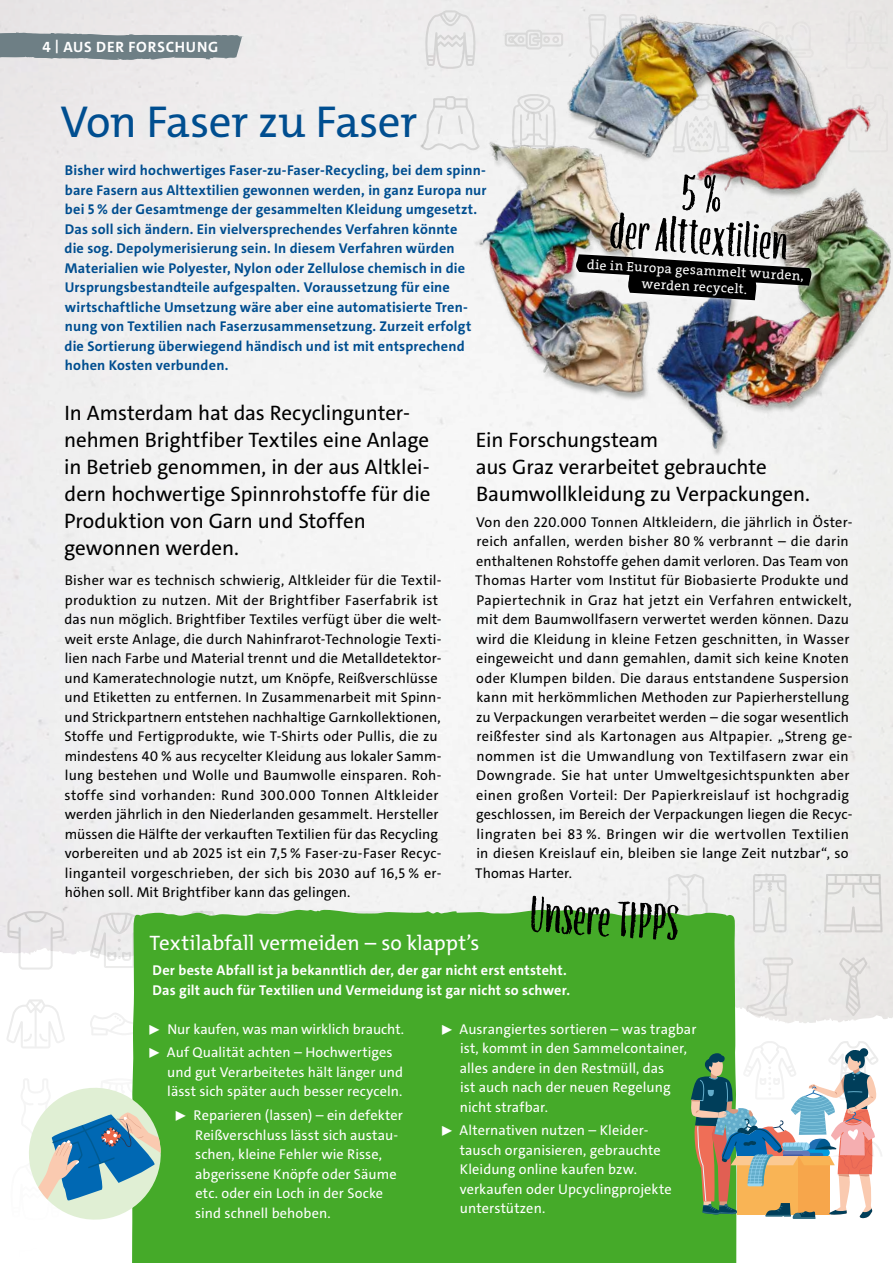
<style>
.page{position:relative;width:893px;height:1263px;background:#fff}
.page>*{position:absolute;margin:0;border:0;box-sizing:border-box;transform-origin:0 0}
.t1{font:condensed 57px "Above The Sky";color:#000}
.t2{font:condensed 54px "Above The Sky";color:#000}
.t3{font:45px "The Mix";letter-spacing:-.015em;color:#004e90}
.t4{font:21px/27px "The Sans";letter-spacing:-.005em;color:#000}
.t5{font:21px "The Mix";color:#fff}
.t6{font:700 15px "The Mix";letter-spacing:.055em;color:#fff}
.t7{font:14.25px/19.5px "The Sans";letter-spacing:.015em;color:#000}
.t8{font:700 14.25px/19.5px "The Sans";letter-spacing:.01em;color:#004e90}
.t9{font:14.25px/19.5px "The Sans";letter-spacing:.005em;color:#fff}
.t10{font:700 14.25px/19.5px "The Sans";letter-spacing:.01em;color:#fff}
.t11{font:13.5px/16.5px "The Serif";color:#fff;text-align:center}
.s1{font-size:13.5px}
</style>
<div class="page">
<svg style="left:423px;top:10px;width:6px;height:59px"></svg>
<svg style="left:421px;top:96px;width:8px;height:54px"></svg>
<svg style="left:7px;top:911px;width:57px;height:58px"></svg>
<svg style="left:7px;top:999px;width:58px;height:49px"></svg>
<svg style="left:90px;top:1013px;width:42px;height:22px"></svg>
<svg style="left:90px;top:913px;width:42px;height:55px"></svg>
<svg style="left:753px;top:874px;width:33px;height:58px"></svg>
<svg style="left:746px;top:957px;width:47px;height:10px"></svg>
<svg style="left:824px;top:874px;width:59px;height:58px;background:#e5e4e2"></svg>
<svg style="left:665px;top:874px;width:43px;height:36px"></svg>
<svg style="left:839px;top:957px;width:28px;height:10px"></svg>
<img style="left:737px;top:967px;width:156px;height:56px">
<div style="left:132px;top:910px;width:605px;height:353px;background:#45aa29"></div>
<img style="left:429px;top:0;width:464px;height:468px">
<img style="left:569px;top:168px;width:250px;height:139px">
<svg style="left:576px;top:254px;width:235px;height:46px"></svg>
<svg style="left:658px;top:1041px;width:224px;height:178px"></svg>
<svg style="left:21px;top:1075px;width:146px;height:151px"></svg>
<svg style="left:0;top:32px;width:244px;height:28px;background:#829095"></svg>
<svg style="left:682px;top:174px;width:40px;height:40px"></svg>
<p class="t6" style="left:43px;top:37px;width:177px">4 <span class="s1">|</span> AUS DER FORSCHUNG</p>
<h3 class="t3" style="left:61px;top:92px;width:358px">Von Faser zu Faser</h3>
<p class="t8" style="left:65px;top:161px;width:423px">Bisher wird hochwertiges Faser-zu-Faser-Recycling, bei dem spinn&shy;bare Fasern aus Alttextilien gewonnen werden, in ganz Europa nur bei 5 % der Gesamtmenge der gesammelten Kleidung umgesetzt.<br>Das soll sich ändern. Ein vielversprechendes Verfahren könnte<br>die sog. Depolymerisierung sein. In diesem Verfahren würden Materialien wie Polyester, Nylon oder Zellulose chemisch in die Ursprungsbestandteile aufgespalten. Voraussetzung für eine wirtschaftliche Umsetzung wäre aber eine automatisierte Tren&shy;nung von Textilien nach Faserzusammensetzung. Zurzeit erfolgt die Sortierung überwiegend händisch und ist mit entsprechend hohen Kosten verbunden.</p>
<h2 class="t2" style="left:612px;top:201px;width:181px;rotate:4deg">der Alttextilien</h2>
<p class="t11" style="left:587px;top:256px;width:219px;rotate:3deg">die in Europa gesammelt wurden, werden recycelt.</p>
<h3 class="t4" style="left:64px;top:399px;width:368px">In Amsterdam hat das Recyclingunter&shy;nehmen Brightfiber Textiles eine Anlage in Betrieb genommen, in der aus Altklei&shy;dern hochwertige Spinnrohstoffe für die Produktion von Garn und Stoffen gewonnen werden.</h3>
<p class="t7" style="left:64px;top:571px;width:379px">Bisher war es technisch schwierig, Altkleider für die Textil&shy;produktion zu nutzen. Mit der Brightfiber Faserfabrik ist das nun möglich. Brightfiber Textiles verfügt über die welt&shy;weit erste Anlage, die durch Nahinfrarot-Technologie Texti&shy;lien nach Farbe und Material trennt und die Metalldetektor&shy;und Kameratechnologie nutzt, um Knöpfe, Reißverschlüsse und Etiketten zu entfernen. In Zusammenarbeit mit Spinn&shy;und Strickpartnern entstehen nachhaltige Garnkollektionen, Stoffe und Fertigprodukte, wie T-Shirts oder Pullis, die zu mindestens 40 % aus recycelter Kleidung aus lokaler Samm&shy;lung bestehen und Wolle und Baumwolle einsparen. Roh&shy;stoffe sind vorhanden: Rund 300.000 Tonnen Altkleider werden jährlich in den Niederlanden gesammelt. Hersteller müssen die Hälfte der verkauften Textilien für das Recycling vorbereiten und ab 2025 ist ein 7,5 % Faser-zu-Faser Recyc&shy;linganteil vorgeschrieben, der sich bis 2030 auf 16,5 % er&shy;höhen soll. Mit Brightfiber kann das gelingen.</p>
<h3 class="t4" style="left:476px;top:426px;width:336px">Ein Forschungsteam<br>aus Graz verarbeitet gebrauchte<br>Baumwollkleidung zu Verpackungen.</h3>
<p class="t7" style="left:475px;top:512px;width:379px">Von den 220.000 Tonnen Altkleidern, die jährlich in Öster&shy;reich anfallen, werden bisher 80 % verbrannt – die darin enthaltenen Rohstoffe gehen damit verloren. Das Team von Thomas Harter vom Institut für Biobasierte Produkte und Papiertechnik in Graz hat jetzt ein Verfahren entwickelt, mit dem Baumwollfasern verwertet werden können. Dazu wird die Kleidung in kleine Fetzen geschnitten, in Wasser eingeweicht und dann gemahlen, damit sich keine Knoten oder Klumpen bilden. Die daraus entstandene Suspersion kann mit herkömmlichen Methoden zur Papierherstellung zu Verpackungen verarbeitet werden – die sogar wesentlich reißfester sind als Kartonagen aus Altpapier. „Streng ge&shy;nommen ist die Umwandlung von Textilfasern zwar ein Downgrade. Sie hat unter Umweltgesichtspunkten aber einen großen Vorteil: Der Papierkreislauf ist hochgradig geschlossen, im Bereich der Verpackungen liegen die Recyc&shy;lingraten bei 83 %. Bringen wir die wertvollen Textilien in diesen Kreislauf ein, bleiben sie lange Zeit nutzbar“, so Thomas Harter.</p>
<h1 class="t1" style="left:532px;top:882px;width:150px;rotate:3deg">Unsere TIPPS</h1>
<h3 class="t5" style="left:150px;top:929px;width:331px">Textilabfall vermeiden – so klappt’s</h3>
<p class="t10" style="left:153px;top:961px;width:419px">Der beste Abfall ist ja bekanntlich der, der gar nicht erst entsteht.<br>Das gilt auch für Textilien und Vermeidung ist gar nicht so schwer.</p>
<p class="t9" style="left:147px;top:1017px;width:259px;line-height:23.7px">▶ Nur kaufen, was man wirklich braucht. ▶ Auf Qualität achten – Hochwertiges</p>
<p class="t9" style="left:167px;top:1062px;width:238px">und gut Verarbeitetes hält länger und lässt sich später auch besser recyceln.</p>
<p class="t9" style="left:195px;top:1106px;width:209px;text-indent:-22px">▶ Reparieren (lassen) – ein defekter<br>Reißverschluss lässt sich austau&shy;schen, kleine Fehler wie Risse, abgerissene Knöpfe oder Säume etc. oder ein Loch in der Socke sind schnell behoben.</p>
<p class="t9" style="left:460px;top:1019px;width:238px;text-indent:-20px">▶ Ausrangiertes sortieren – was tragbar ist, kommt in den Sammelcontainer, alles andere in den Restmüll, das<br>ist auch nach der neuen Regelung nicht strafbar.</p>
<p class="t9" style="left:460px;top:1121px;width:213px;text-indent:-20px">▶ Alternativen nutzen – Kleider&shy;tausch organisieren, gebrauchte<br>Kleidung online kaufen bzw. verkaufen oder Upcyclingprojekte unterstützen.</p>
</div>
